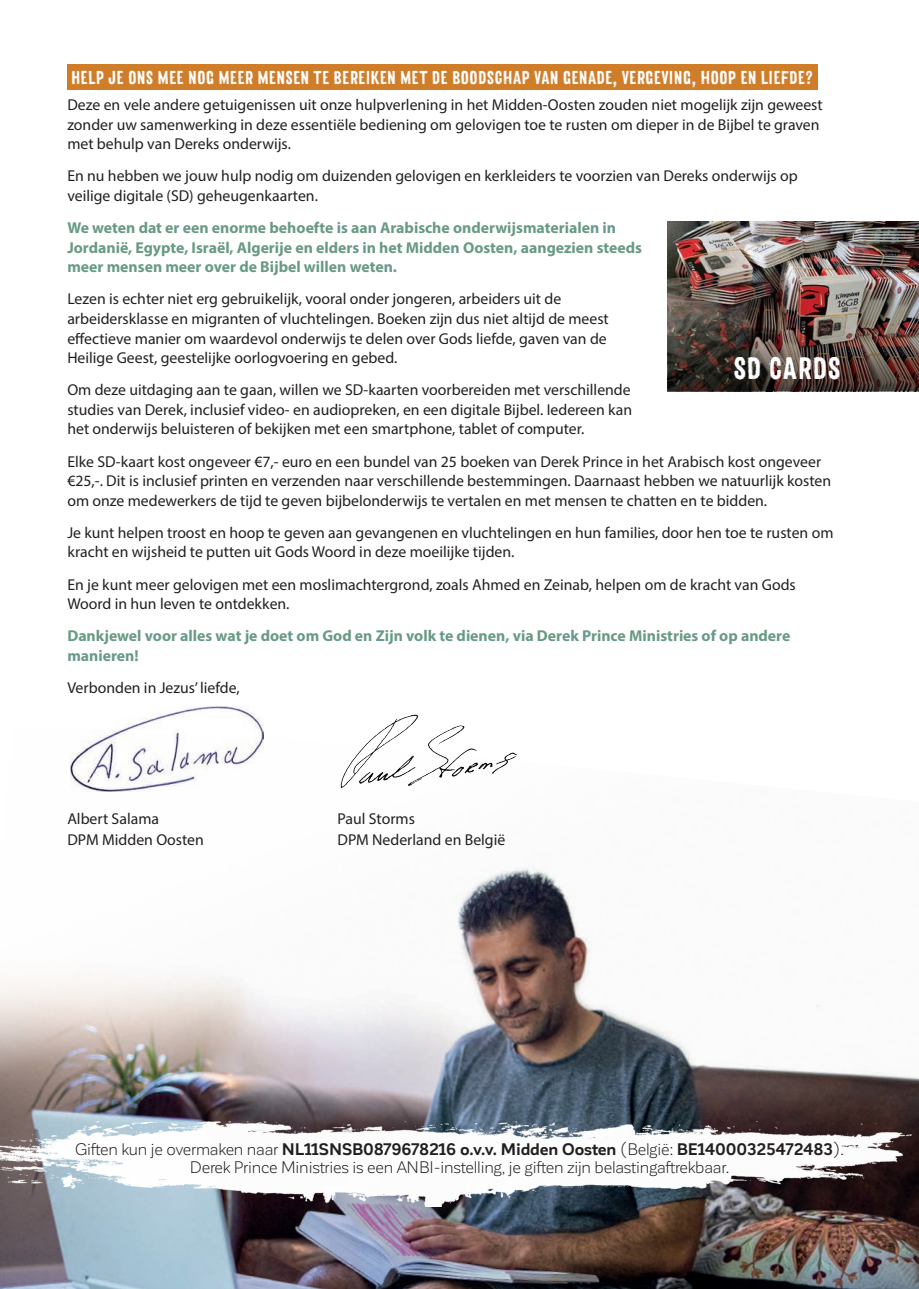
<style>
.page{position:relative;width:919px;height:1289px;background:#fff}
.page>*{position:absolute;margin:0;border:0;box-sizing:border-box;transform-origin:0 0}
.t1{font:30.15px "Canvas 3 D Sans Kerned";letter-spacing:.04em;color:#fff}
.t2{font:18px "Canvas 3 D Sans Kerned";letter-spacing:.04em;color:#fff}
.t3{font:16.5px/18px "Corporative Sans";letter-spacing:-.015em;color:#231f20;text-align:center}
.t4{font:15.75px/19.5px "Myriad Pro";color:#231f20}
.t5{font:700 15.75px/19.5px "Myriad Pro";color:#699a85}
.s1{font-weight:700}
</style>
<div class="page">
<img style="left:0;top:791px;width:918px;height:497px">
<div style="left:67px;top:65px;width:751px;height:25px;background:#d07d2a"></div>
<img style="left:0;top:1121px;width:918px;height:85px">
<img style="left:335px;top:714px;width:188px;height:84px">
<img style="left:668px;top:222px;width:250px;height:100px">
<img style="left:668px;top:322px;width:250px;height:69px">
<img style="left:70px;top:706px;width:194px;height:85px">
<p class="t2" style="left:72px;top:67px;width:742px">HELP JE ONS MEE NOG MEER MENSEN TE BEREIKEN MET DE BOODSCHAP VAN GENADE, VERGEVING, HOOP EN LIEFDE?</p>
<p class="t4" style="left:67px;top:95px;width:756px">Deze en vele andere getuigenissen uit onze hulpverlening in het Midden-Oosten zouden niet mogelijk zijn geweest zonder uw samenwerking in deze essentiële bediening om gelovigen toe te rusten om dieper in de Bijbel te graven met behulp van Dereks onderwijs.</p>
<p class="t4" style="left:67px;top:166px;width:731px">En nu hebben we jouw hulp nodig om duizenden gelovigen en kerkleiders te voorzien van Dereks onderwijs op veilige digitale (SD) geheugenkaarten.</p>
<p class="t5" style="left:67px;top:218px;width:576px">We weten dat er een enorme behoefte is aan Arabische onderwijsmaterialen in<br>Jordanië, Egypte, Israël, Algerije en elders in het Midden Oosten, aangezien steeds meer mensen meer over de Bijbel willen weten.</p>
<p class="t4" style="left:67px;top:289px;width:543px">Lezen is echter niet erg gebruikelijk, vooral onder jongeren, arbeiders uit de arbeidersklasse en migranten of vluchtelingen. Boeken zijn dus niet altijd de meest effectieve manier om waardevol onderwijs te delen over Gods liefde, gaven van de Heilige Geest, geestelijke oorlogvoering en gebed.</p>
<p class="t4" style="left:67px;top:380px;width:566px;text-align:justify">Om deze uitdaging aan te gaan, willen we SD-kaarten voorbereiden met verschillende studies van Derek, inclusief video- en audiopreken, en een digitale Bijbel. Iedereen kan het onderwijs beluisteren of bekijken met een smartphone, tablet of computer.</p>
<p class="t4" style="left:67px;top:451px;width:765px">Elke SD-kaart kost ongeveer €7,- euro en een bundel van 25 boeken van Derek Prince in het Arabisch kost ongeveer €25,-. Dit is inclusief printen en verzenden naar verschillende bestemmingen. Daarnaast hebben we natuurlijk kosten om onze medewerkers de tijd te geven bijbelonderwijs te vertalen en met mensen te chatten en te bidden.</p>
<p class="t4" style="left:67px;top:522px;width:767px">Je kunt helpen troost en hoop te geven aan gevangenen en vluchtelingen en hun families, door hen toe te rusten om kracht en wijsheid te putten uit Gods Woord in deze moeilijke tijden.</p>
<p class="t4" style="left:67px;top:574px;width:730px">En je kunt meer gelovigen met een moslimachtergrond, zoals Ahmed en Zeinab, helpen om de kracht van Gods<br>Woord in hun leven te ontdekken.</p>
<p class="t5" style="left:67px;top:626px;width:724px">Dankjewel voor alles wat je doet om God en Zijn volk te dienen, via Derek Prince Ministries of op andere manieren!</p>
<p class="t4" style="left:67px;top:678px;width:174px">Verbonden in Jezus’ liefde,</p>
<h1 class="t1" style="left:733px;top:350px;width:108px">SD CARDS</h1>
<p class="t4" style="left:67px;top:808px;width:93px">Albert Salama</p>
<p class="t4" style="left:337px;top:808px;width:79px">Paul Storms</p>
<p class="t4" style="left:67px;top:829px;width:138px">DPM Midden Oosten</p>
<p class="t4" style="left:337px;top:829px;width:169px">DPM Nederland en België</p>
<p class="t3" style="left:75px;top:1140px;width:770px">Giften kun je overmaken naar <span class="s1">NL11SNSB0879678216 o.v.v. Midden Oosten</span> (België: <span class="s1">BE14000325472483</span>).<br>Derek Prince Ministries is een ANBI-instelling, je giften zijn belastingaftrekbaar.</p>
</div>
